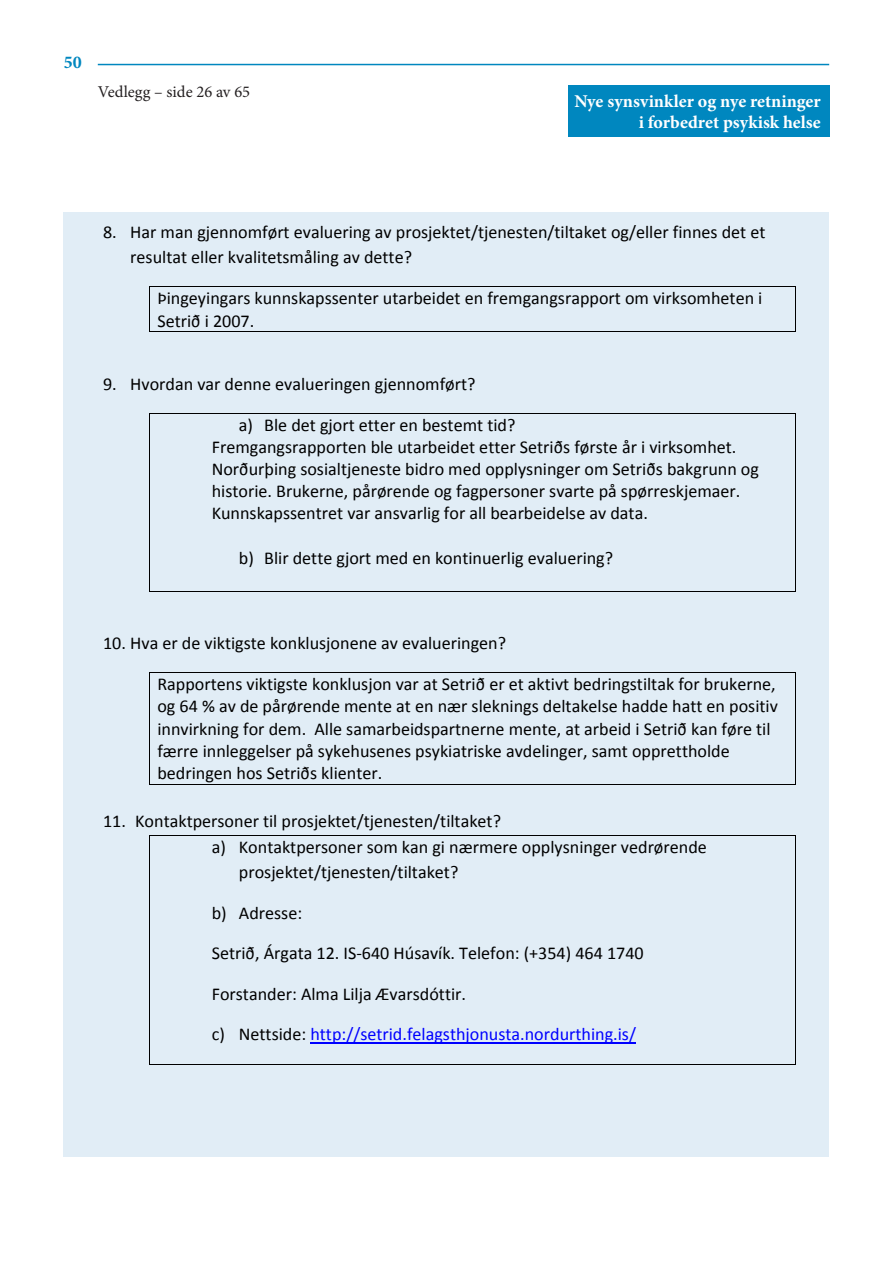
<style>
.page{position:relative;width:893px;height:1263px;background:#fff}
.page>*{position:absolute;margin:0;border:0;box-sizing:border-box;transform-origin:0 0}
.t1{font:18.15px/22px "Calibri";color:#000}
.t2{font:18.15px "Calibri";color:#00f}
.t3{font:700 18px/21.6px "Minion Pro";color:#fff;text-align:right}
.t4{font:700 18px "Minion Pro";color:#0087bf}
.t5{font:16.5px "Minion Pro";color:#231f20}
.s1{color:#000}
</style>
<div class="page">
<hr style="left:98px;top:64px;width:731px;height:1px;background:#0087bf">
<div style="left:568px;top:85px;width:261px;height:52px;background:#0087bf"></div>
<div style="left:64px;top:213px;width:765px;height:944px;background:#e1edf6"></div>
<hr style="left:150px;top:286px;width:645px;height:1px;background:#000">
<hr style="left:149px;top:287px;width:1px;height:45px;background:#000">
<hr style="left:150px;top:332px;width:645px;height:1px;background:#000">
<hr style="left:795px;top:287px;width:1px;height:45px;background:#000">
<hr style="left:150px;top:413px;width:645px;height:1px;background:#000">
<hr style="left:149px;top:414px;width:1px;height:177px;background:#000">
<hr style="left:150px;top:591px;width:645px;height:1px;background:#000">
<hr style="left:795px;top:414px;width:1px;height:177px;background:#000">
<hr style="left:150px;top:672px;width:645px;height:1px;background:#000">
<hr style="left:149px;top:673px;width:1px;height:111px;background:#000">
<hr style="left:150px;top:784px;width:645px;height:1px;background:#000">
<hr style="left:795px;top:673px;width:1px;height:111px;background:#000">
<hr style="left:311px;top:1043px;width:325px;height:1px;background:#00f">
<hr style="left:150px;top:835px;width:645px;height:1px;background:#000">
<hr style="left:149px;top:836px;width:1px;height:228px;background:#000">
<hr style="left:150px;top:1064px;width:645px;height:1px;background:#000">
<hr style="left:795px;top:836px;width:1px;height:228px;background:#000">
<p class="t4" style="left:64px;top:50px;width:19px">50</p>
<p class="t5" style="left:98px;top:81px;width:154px">Vedlegg – side 26 av 65</p>
<p class="t3" style="left:574px;top:90px;width:248px">Nye synsvinkler og nye retninger i forbedret psykisk helse</p>
<p class="t1" style="left:130px;top:219px;width:637px;line-height:25px;text-indent:-27px">8. Har man gjennomført evaluering av prosjektet/tjenesten/tiltaket og/eller finnes det et resultat eller kvalitetsmåling av dette?</p>
<p class="t1" style="left:157px;top:287px;width:606px">Þingeyingars kunnskapssenter utarbeidet en fremgangsrapport om virksomheten i<br>Setrið i 2007.</p>
<p class="t1" style="left:103px;top:372px;width:374px">9. Hvordan var denne evalueringen gjennomført?</p>
<p class="t1" style="left:212px;top:414px;width:549px;text-indent:27px">a) Ble det gjort etter en bestemt tid?<br>Fremgangsrapporten ble utarbeidet etter Setriðs første år i virksomhet.<br>Norðurþing sosialtjeneste bidro med opplysninger om Setriðs bakgrunn og historie. Brukerne, pårørende og fagpersoner svarte på spørreskjemaer.<br>Kunnskapssentret var ansvarlig for all bearbeidelse av data.</p>
<p class="t1" style="left:239px;top:547px;width:376px">b) Blir dette gjort med en kontinuerlig evaluering?</p>
<p class="t1" style="left:103px;top:632px;width:405px">10. Hva er de viktigste konklusjonene av evalueringen?</p>
<p class="t1" style="left:157px;top:673px;width:622px">Rapportens viktigste konklusjon var at Setrið er et aktivt bedringstiltak for brukerne, og 64 % av de pårørende mente at en nær sleknings deltakelse hadde hatt en positiv innvirkning for dem. Alle samarbeidspartnerne mente, at arbeid i Setrið kan føre til færre innleggelser på sykehusenes psykiatriske avdelinger, samt opprettholde bedringen hos Setriðs klienter.</p>
<p class="t1" style="left:103px;top:810px;width:399px">11. Kontaktpersoner til prosjektet/tjenesten/tiltaket?</p>
<p class="t1" style="left:212px;top:836px;width:497px">a) Kontaktpersoner som kan gi nærmere opplysninger vedrørende</p>
<p class="t1" style="left:239px;top:861px;width:221px">prosjektet/tjenesten/tiltaket?</p>
<p class="t1" style="left:212px;top:902px;width:92px">b) Adresse:</p>
<p class="t1" style="left:212px;top:942px;width:433px">Setrið, Árgata 12. IS--‐640 Húsavík. Telefon: (+354) 464 1740</p>
<p class="t1" style="left:212px;top:983px;width:256px">Forstander: Alma Lilja Ævarsdóttir.</p>
<p class="t2" style="left:212px;top:1023px;width:426px"><span class="s1">c) Nettside:</span> http://setrid.felagsthjonusta.nordurthing.is/</p>
</div>
